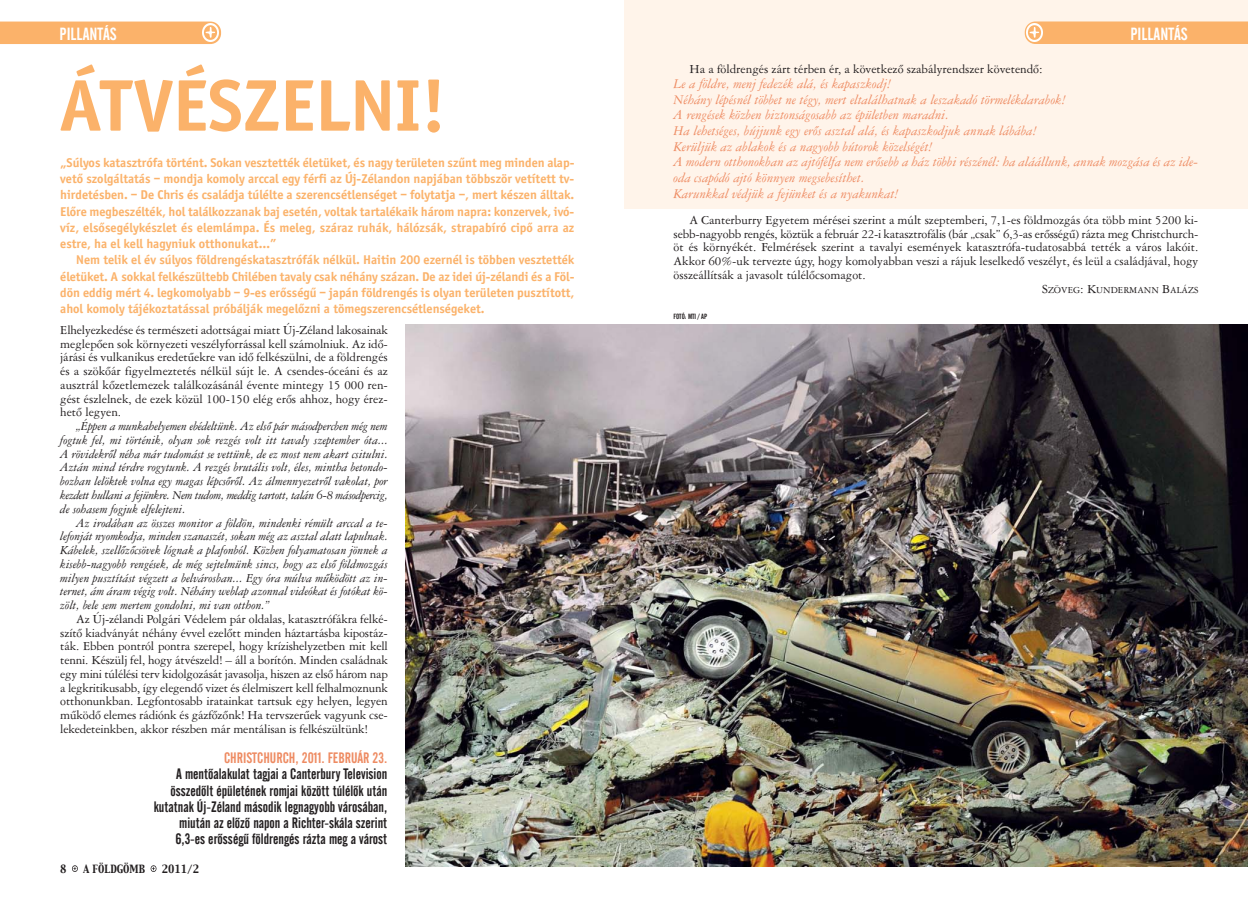
<style>
.page{position:relative;width:1248px;height:904px;background:#fff}
.page>*{position:absolute;margin:0;border:0;box-sizing:border-box;transform-origin:0 0}
.t1{font:700 75.38px "Officina Sans";color:#fbb26a}
.t2{font:17.5px "Alternate Gothic 2 HU Normal";color:#fff}
.t3{font:15px/16.2px "Alternate Gothic 2 HU Normal";color:#231f20;text-align:right}
.t4{font:15px "Alternate Gothic 2 HU Normal";color:#ee8b62}
.t5{font:14.38px/15.6px "Ameri Garamond HU Italic";color:#ee8b62}
.t6{font:13.12px/13.8px "Ameri Garamond HU Normal";color:#231f20;text-align:justify}
.t7{font:13.12px/13.8px "Ameri Garamond HU Italic";color:#231f20;text-align:justify}
.t8{font:700 13.12px/16.2px "Officina Sans";color:#fbb26a;text-align:justify}
.t9{font:10px "Capitals";color:#231f20;scale:.95 1}
.t10{font:9.88px "Ameri Garamond HU Normal";color:#231f20}
.t11{font:7.5px "Alternate Gothic 2 HU Normal";color:#231f20}
.s1{font-size:13.12px}
</style>
<div class="page">
<svg style="left:151px;top:865px;width:5px;height:7px"></svg>
<svg style="left:72px;top:865px;width:6px;height:7px"></svg>
<div style="left:624px;top:0;width:623px;height:208px;background:#fff4ea"></div>
<div style="left:0;top:22px;width:221px;height:22px;background:#fbb26a"></div>
<img style="left:203px;top:24px;width:16px;height:18px">
<img style="left:405px;top:324px;width:842px;height:542px">
<div style="left:1024px;top:21px;width:223px;height:23px;background:#fbb26a"></div>
<img style="left:1026px;top:24px;width:16px;height:18px">
<h2 class="t2" style="left:1130px;top:27px;width:59px">PILLANTÁS</h2>
<h2 class="t2" style="left:60px;top:27px;width:59px">PILLANTÁS</h2>
<h1 class="t1" style="left:60px;top:78px;width:388px">ÁTVÉSZELNI!</h1>
<p class="t6" style="left:689px;top:63px;width:354px">Ha a földrengés zárt térben ér, a következô szabályrendszer követendô:</p>
<p class="t5" style="left:673px;top:77px;width:526px">Le a földre, menj fedezék alá, és kapaszkodj!<br>Néhány lépésnél többet ne tégy, mert eltalálhatnak a leszakadó törmelékdarabok!<br>A rengések közben biztonságosabb az épületben maradni.<br>Ha lehetséges, bújjunk egy erôs asztal alá, és kapaszkodjuk annak lábába!<br>Kerüljük az ablakok és a nagyobb bútorok közelségét!<br>A modern otthonokban az ajtófélfa nem erôsebb a ház többi részénél: ha aláállunk, annak mozgása és az ide&shy;oda csapódó ajtó könnyen megsebesíthet.<br>Karunkkal védjük a fejünket és a nyakunkat!</p>
<p class="t6" style="left:673px;top:214px;width:526px;text-indent:16px">A Canterburry Egyetem mérései szerint a múlt szeptemberi, 7,1-es földmozgás óta több mint 5200 ki&shy;sebb-nagyobb rengés, köztük a február 22-i katasztrofális (bár „csak” 6,3-as erôsségû) rázta meg Christ church&shy;öt és környékét. Felmérések szerint a tavalyi események katasztrófa-tudatosabbá tették a város lakóit.<br>Akkor 60%-uk tervezte úgy, hogy komolyabban veszi a rájuk leselkedô veszélyt, és leül a családjával, hogy összeállítsák a javasolt túlélôcsomagot.</p>
<p class="t10" style="left:1042px;top:286px;width:158px"><span class="s1">S</span>ZÖVEG<span class="s1">: K</span>UNDERMANN <span class="s1">B</span>ALÁZS</p>
<p class="t8" style="left:60px;top:155px;width:515px">„Súlyos katasztrófa történt. Sokan vesztették életüket, és nagy területen szûnt meg minden alap&shy;vetô szolgáltatás – mondja komoly arccal egy férfi az Új-Zélandon napjában többször vetített tv&shy;hirdetésben. – De Chris és családja túlélte a szerencsétlenséget – folytatja –, mert készen álltak.<br>Elôre megbeszélték, hol találkozzanak baj esetén, voltak tartalékaik három napra: konzervek, ivó&shy;víz, elsôsegélykészlet és elemlámpa. És meleg, száraz ruhák, hálózsák, strapabíró cipô arra az estre, ha el kell hagyniuk otthonukat…”</p>
<p class="t8" style="left:60px;top:253px;width:515px;text-indent:16px">Nem telik el év súlyos földrengéskatasztrófák nélkül. Haitin 200 ezernél is többen vesztették életüket. A sokkal felkészültebb Chilében tavaly csak néhány százan. De az idei új-zélandi és a Föl&shy;dön eddig mért 4. legkomolyabb – 9-es erôsségû – japán földrengés is olyan területen pusztított, ahol komoly tájékoztatással próbálják megelôzni a tömegszerencsétlenségeket.</p>
<p class="t11" style="left:673px;top:314px;width:35px">FOTÓ: MTI / AP</p>
<p class="t6" style="left:60px;top:324px;width:329px">Elhelyezkedése és természeti adottságai miatt Új-Zéland lakosainak meglepôen sok környezeti veszélyforrással kell számolniuk. Az idô&shy;járási és vulkanikus eredetûekre van idô felkészülni, de a földrengés és a szökôár figyelmeztetés nélkül sújt le. A csendes-óceáni és az ausztrál kôzetlemezek találkozásánál évente mintegy 15 000 ren&shy;gést észlelnek, de ezek közül 100-150 elég erôs ahhoz, hogy érez&shy;hetô legyen.</p>
<p class="t7" style="left:60px;top:420px;width:329px;text-indent:16px">„Éppen a munkahelyemen ebédeltünk. Az elsô pár másodpercben még nem fogtuk fel, mi történik, olyan sok rezgés volt itt tavaly szeptember óta...<br>A rövidekrôl néha már tudomást se vettünk, de ez most nem akart csitulni.<br>Aztán mind térdre rogytunk. A rezgés brutális volt, éles, mintha betondo&shy;bozban lelöktek volna egy magas lépcsôrôl. Az álmennyezetrôl vakolat, por kezdett hullani a fejünkre. Nem tudom, meddig tartott, talán 6-8 másodpercig, de sohasem fogjuk elfelejteni.</p>
<p class="t7" style="left:60px;top:517px;width:329px;text-indent:16px">Az irodában az összes monitor a földön, mindenki rémült arccal a te&shy;lefonját nyomkodja, minden szanaszét, sokan még az asztal alatt lapulnak.<br>Kábelek, szellôzôcsövek lógnak a plafonból. Közben folyamatosan jönnek a kisebb-nagyobb rengések, de még sejtelmünk sincs, hogy az elsô földmozgás milyen pusztítást végzett a belvárosban... Egy óra múlva mûködött az in&shy;ternet, ám áram végig volt. Néhány weblap azonnal videókat és fotókat kö&shy;zölt, bele sem mertem gondolni, mi van otthon.”</p>
<p class="t6" style="left:60px;top:613px;width:329px;text-indent:16px">Az Új-zélandi Polgári Védelem pár oldalas, katasztrófákra felké&shy;szítô kiadványát néhány évvel ezelôtt minden háztartásba kipostáz&shy;ták. Ebben pontról pontra szerepel, hogy krízishelyzetben mit kell tenni. Készülj fel, hogy átvészeld! – áll a borítón. Minden családnak egy mini túlélési terv kidolgozását javasolja, hiszen az elsô három nap a legkritikusabb, így elegendô vizet és élelmiszert kell felhalmoznunk otthonunkban. Legfontosabb ira ta inkat tartsuk egy helyen, legyen mûködô elemes rádiónk és gázfôzônk! Ha tervszerûek vagyunk cse&shy;lekedeteinkben, akkor részben már mentálisan is felkészültünk!</p>
<p class="t4" style="left:224px;top:752px;width:165px">CHRISTCHURCH, 2011. FEBRUÁR 23.</p>
<p class="t3" style="left:154px;top:767px;width:235px">A mentôalakulat tagjai a Canterbury Television összedôlt épületének romjai között túlélôk után kutatnak Új-Zéland második legnagyobb városában, miután az elôzô napon a Richter-skála szerint 6,3-es erôsségû földrengés rázta meg a várost</p>
<p class="t9" style="left:60px;top:863px;width:8px">8</p>
<p class="t9" style="left:83px;top:863px;width:67px">A FÖLDGÖMB</p>
<p class="t9" style="left:162px;top:863px;width:41px">2011/2</p>
</div>
